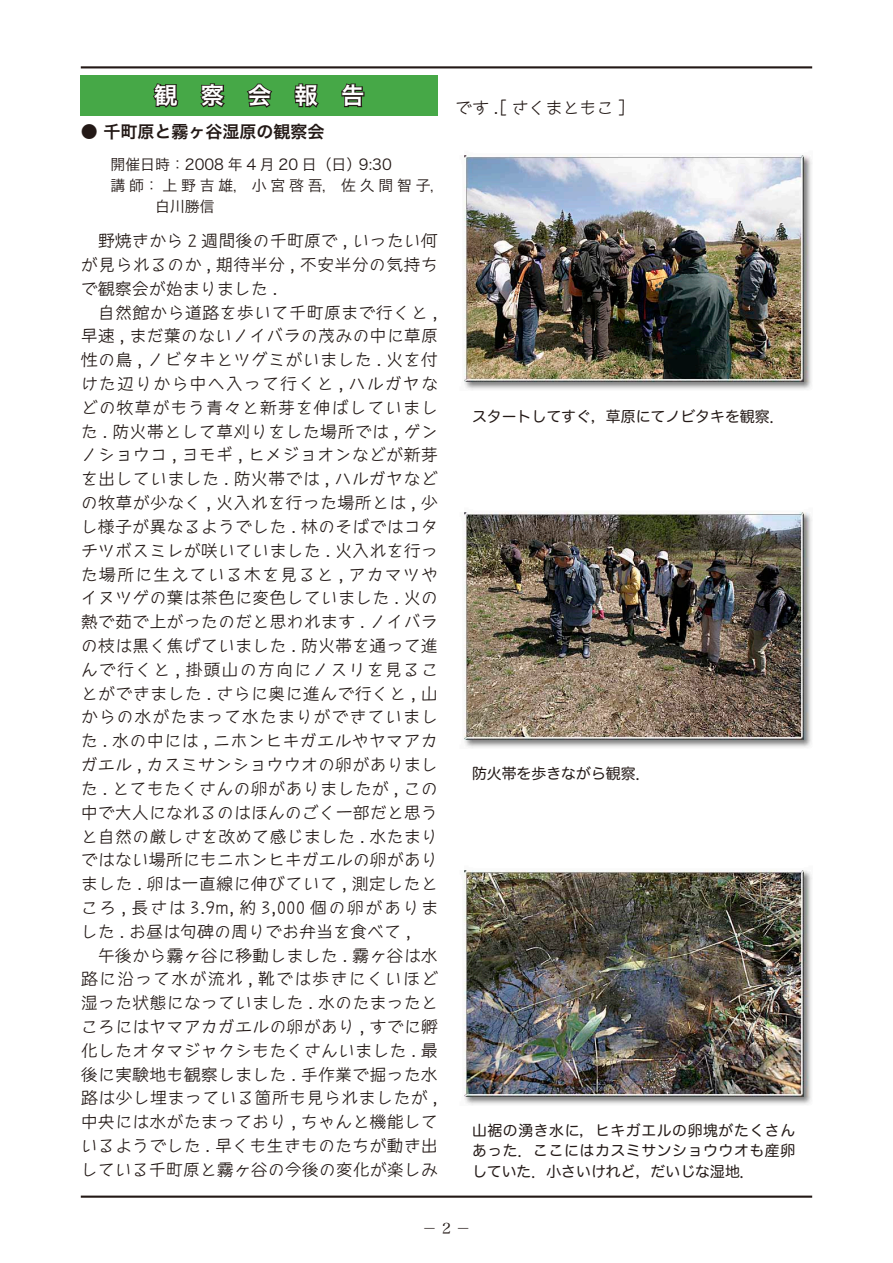
<style>
.page{position:relative;width:893px;height:1263px;background:#fff}
.page>*{position:absolute;margin:0;border:0;box-sizing:border-box;transform-origin:0 0}
.t1{font:23.4px "Hira Kaku Pro W6";color:#fff}
.t2{font:500 16.95px/23.9px "September";letter-spacing:.005em;color:#231916;text-align:justify}
.t3{font:16.95px "Hira Kaku Pro W6";color:#231916}
.t4{font:14.85px/20.2px "Hira Maru Pro W4";color:#231916;text-align:justify}
.t5{font:14.85px/20.9px "Hira Kaku Pro W3";letter-spacing:.125em;color:#231916}
.t6{font:14.85px "Hira Min Pro W3";color:#231916}
</style>
<div class="page">
<hr style="left:81px;top:1195px;width:731px;height:3px;background:#231916">
<hr style="left:81px;top:66px;width:731px;height:2px;background:#231916">
<div style="left:81px;top:75px;width:357px;height:41px;background:#46a847"></div>
<svg style="left:153px;top:83px;width:26px;height:25px"></svg>
<svg style="left:200px;top:83px;width:25px;height:25px"></svg>
<svg style="left:247px;top:83px;width:25px;height:25px"></svg>
<svg style="left:294px;top:83px;width:25px;height:25px"></svg>
<svg style="left:341px;top:83px;width:24px;height:25px"></svg>
<img style="left:464px;top:155px;width:348px;height:235px">
<img style="left:464px;top:512px;width:348px;height:236px">
<img style="left:464px;top:870px;width:348px;height:235px">
<h1 class="t1" style="left:154px;top:74px;width:212px">観　察　会　報　告</h1>
<p class="t3" style="left:81px;top:116px;width:245px">● 千町原と霧ヶ谷湿原の観察会</p>
<p class="t5" style="left:111px;top:153px;width:336px">開催日時：2008 年 4 月 20 日（日）9:30<br>講師：上野吉雄，小宮啓吾，佐久間智子，　　　白川勝信</p>
<p class="t2" style="left:81px;top:229px;width:359px;text-indent:17px">野焼きから 2 週間後の千町原で , いったい何が見られるのか , 期待半分 , 不安半分の気持ちで観察会が始まりました .</p>
<p class="t2" style="left:81px;top:300px;width:359px;text-indent:17px">自然館から道路を歩いて千町原まで行くと ,早速 , まだ葉のないノイバラの茂みの中に草原性の鳥 , ノビタキとツグミがいました . 火を付けた辺りから中へ入って行くと , ハルガヤなどの牧草がもう青々と新芽を伸ばしていました . 防火帯として草刈りをした場所では , ゲンノショウコ , ヨモギ , ヒメジョオンなどが新芽を出していました . 防火帯では , ハルガヤなどの牧草が少なく , 火入れを行った場所とは , 少し様子が異なるようでした . 林のそばではコタチツボスミレが咲いていました . 火入れを行った場所に生えている木を見ると , アカマツやイヌツゲの葉は茶色に変色していました . 火の熱で茹で上がったのだと思われます . ノイバラの枝は黒く焦げていました . 防火帯を通って進んで行くと , 掛頭山の方向にノスリを見ることができました . さらに奥に進んで行くと , 山からの水がたまって水たまりができていました . 水の中には , ニホンヒキガエルやヤマアカガエル , カスミサンショウウオの卵がありました . とてもたくさんの卵がありましたが , この中で大人になれるのはほんのごく一部だと思うと自然の厳しさを改めて感じました . 水たまりではない場所にもニホンヒキガエルの卵がありました . 卵は一直線に伸びていて , 測定したところ , 長さは 3.9m, 約 3,000 個の卵がありました . お昼は句碑の周りでお弁当を食べて ,</p>
<p class="t2" style="left:81px;top:943px;width:359px;text-indent:17px">午後から霧ヶ谷に移動しました . 霧ヶ谷は水路に沿って水が流れ , 靴では歩きにくいほど湿った状態になっていました . 水のたまったところにはヤマアカガエルの卵があり , すでに孵化したオタマジャクシもたくさんいました . 最後に実験地も観察しました . 手作業で掘った水路は少し埋まっている箇所も見られましたが ,中央には水がたまっており , ちゃんと機能しているようでした . 早くも生きものたちが動き出している千町原と霧ヶ谷の今後の変化が楽しみ</p>
<p class="t2" style="left:455px;top:96px;width:173px">です .[ さくまともこ ]</p>
<p class="t4" style="left:472px;top:405px;width:314px">スタートしてすぐ，草原にてノビタキを観察．</p>
<p class="t4" style="left:472px;top:762px;width:180px">防火帯を歩きながら観察．</p>
<p class="t4" style="left:472px;top:1119px;width:325px">山裾の湧き水に，ヒキガエルの卵塊がたくさんあった．ここにはカスミサンショウウオも産卵していた．小さいけれど，だいじな湿地．</p>
<p class="t6" style="left:422px;top:1216px;width:50px">－ 2 －</p>
</div>
